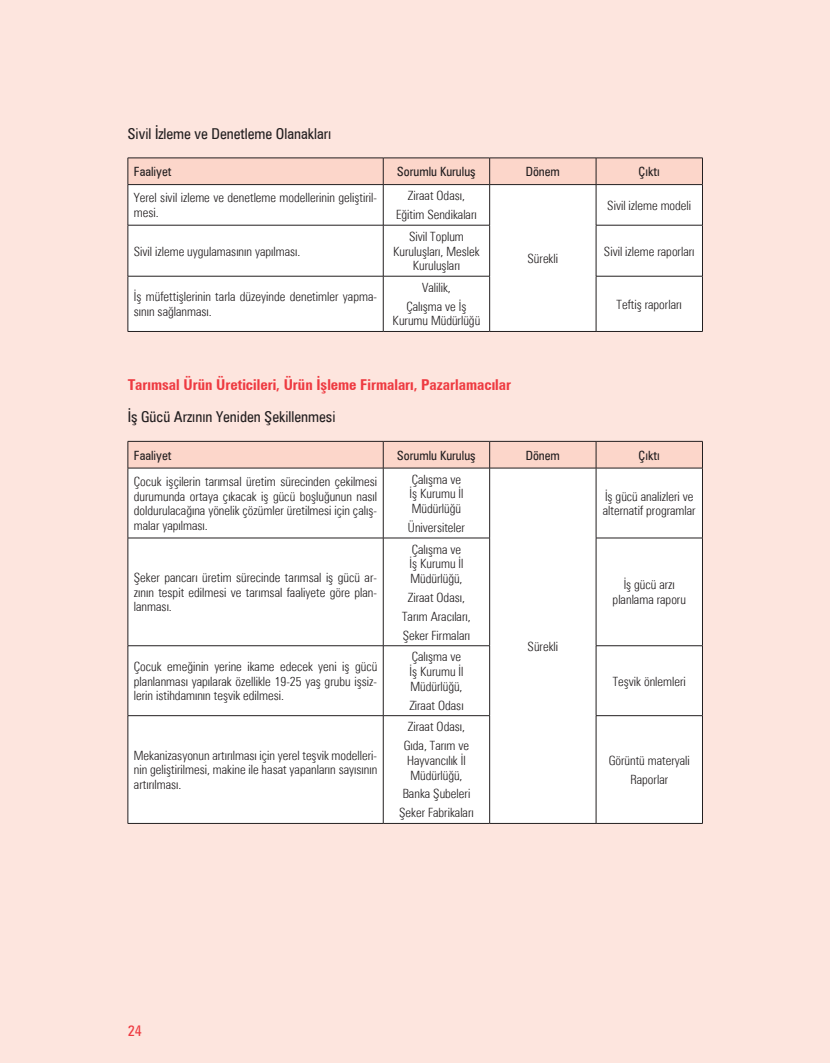
<style>
.page{position:relative;width:830px;height:1063px;background:#fff}
.page>*{position:absolute;margin:0;border:0;box-sizing:border-box;transform-origin:0 0}
.t1{font:condensed 15px "Zurich BT";color:#231f20}
.t2{font:700 condensed 15px "Zurich BT";color:#ee3a41}
.t3{font:condensed 15px "Zurich BT";color:#ee3a41}
.t4{font:300 condensed 12.75px/14.7px "Zurich BT";color:#231f20}
.t5{font:condensed 12.75px "Zurich BT";color:#231f20}
</style>
<div class="page">
<div style="left:0;top:0;width:829px;height:1063px;background:#fde5de"></div>
<div style="left:128px;top:185px;width:574px;height:146px;background:#fff"></div>
<div style="left:127px;top:158px;width:576px;height:27px;background:#fcd6ca"></div>
<hr style="left:127px;top:185px;width:1px;height:40px;background:#231f20">
<hr style="left:383px;top:185px;width:1px;height:40px;background:#231f20">
<hr style="left:489px;top:185px;width:1px;height:40px;background:#231f20">
<hr style="left:595px;top:185px;width:1px;height:40px;background:#231f20">
<hr style="left:702px;top:185px;width:1px;height:40px;background:#231f20">
<hr style="left:128px;top:225px;width:255px;height:1px;background:#231f20">
<hr style="left:127px;top:225px;width:1px;height:51px;background:#231f20">
<hr style="left:383px;top:225px;width:106px;height:1px;background:#231f20">
<hr style="left:383px;top:225px;width:1px;height:51px;background:#231f20">
<hr style="left:489px;top:225px;width:1px;height:51px;background:#231f20">
<hr style="left:595px;top:225px;width:107px;height:1px;background:#231f20">
<hr style="left:595px;top:225px;width:1px;height:51px;background:#231f20">
<hr style="left:702px;top:225px;width:1px;height:51px;background:#231f20">
<hr style="left:128px;top:276px;width:255px;height:1px;background:#231f20">
<hr style="left:127px;top:276px;width:1px;height:55px;background:#231f20">
<hr style="left:383px;top:276px;width:106px;height:1px;background:#231f20">
<hr style="left:383px;top:276px;width:1px;height:55px;background:#231f20">
<hr style="left:489px;top:276px;width:1px;height:55px;background:#231f20">
<hr style="left:595px;top:276px;width:107px;height:1px;background:#231f20">
<hr style="left:595px;top:276px;width:1px;height:55px;background:#231f20">
<hr style="left:702px;top:276px;width:1px;height:55px;background:#231f20">
<hr style="left:128px;top:331px;width:255px;height:1px;background:#231f20">
<hr style="left:383px;top:331px;width:106px;height:1px;background:#231f20">
<hr style="left:489px;top:331px;width:106px;height:1px;background:#231f20">
<hr style="left:595px;top:331px;width:107px;height:1px;background:#231f20">
<hr style="left:128px;top:184px;width:255px;height:1px;background:#231f20">
<hr style="left:383px;top:184px;width:106px;height:1px;background:#231f20">
<hr style="left:489px;top:184px;width:106px;height:1px;background:#231f20">
<hr style="left:595px;top:184px;width:107px;height:1px;background:#231f20">
<div style="left:128px;top:469px;width:574px;height:354px;background:#fff"></div>
<svg style="left:127px;top:441px;width:576px;height:27px"></svg>
<hr style="left:127px;top:468px;width:1px;height:70px;background:#231f20">
<hr style="left:383px;top:468px;width:1px;height:70px;background:#231f20">
<hr style="left:489px;top:468px;width:1px;height:70px;background:#231f20">
<hr style="left:595px;top:468px;width:1px;height:70px;background:#231f20">
<hr style="left:702px;top:468px;width:1px;height:70px;background:#231f20">
<hr style="left:128px;top:538px;width:255px;height:1px;background:#231f20">
<hr style="left:127px;top:538px;width:1px;height:108px;background:#231f20">
<hr style="left:383px;top:538px;width:106px;height:1px;background:#231f20">
<hr style="left:383px;top:538px;width:1px;height:108px;background:#231f20">
<hr style="left:489px;top:538px;width:1px;height:108px;background:#231f20">
<hr style="left:595px;top:538px;width:107px;height:1px;background:#231f20">
<hr style="left:595px;top:538px;width:1px;height:108px;background:#231f20">
<hr style="left:702px;top:538px;width:1px;height:108px;background:#231f20">
<hr style="left:128px;top:468px;width:255px;height:1px;background:#231f20">
<hr style="left:128px;top:645px;width:255px;height:1px;background:#231f20">
<hr style="left:127px;top:646px;width:1px;height:69px;background:#231f20">
<hr style="left:383px;top:645px;width:106px;height:1px;background:#231f20">
<hr style="left:383px;top:646px;width:1px;height:69px;background:#231f20">
<hr style="left:489px;top:646px;width:1px;height:69px;background:#231f20">
<hr style="left:595px;top:645px;width:107px;height:1px;background:#231f20">
<hr style="left:595px;top:646px;width:1px;height:69px;background:#231f20">
<hr style="left:702px;top:646px;width:1px;height:69px;background:#231f20">
<hr style="left:128px;top:715px;width:255px;height:1px;background:#231f20">
<hr style="left:127px;top:716px;width:1px;height:107px;background:#231f20">
<hr style="left:383px;top:715px;width:106px;height:1px;background:#231f20">
<hr style="left:383px;top:716px;width:1px;height:107px;background:#231f20">
<hr style="left:489px;top:716px;width:1px;height:107px;background:#231f20">
<hr style="left:595px;top:715px;width:107px;height:1px;background:#231f20">
<hr style="left:595px;top:716px;width:1px;height:107px;background:#231f20">
<hr style="left:702px;top:716px;width:1px;height:107px;background:#231f20">
<hr style="left:128px;top:823px;width:255px;height:1px;background:#231f20">
<hr style="left:383px;top:823px;width:106px;height:1px;background:#231f20">
<hr style="left:489px;top:823px;width:106px;height:1px;background:#231f20">
<hr style="left:595px;top:823px;width:107px;height:1px;background:#231f20">
<hr style="left:383px;top:468px;width:106px;height:1px;background:#231f20">
<hr style="left:489px;top:468px;width:106px;height:1px;background:#231f20">
<hr style="left:595px;top:468px;width:107px;height:1px;background:#231f20">
<p class="t1" style="left:128px;top:125px;width:205px">Sivil İzleme ve Denetleme Olanakları</p>
<p class="t5" style="left:134px;top:164px;width:39px">Faaliyet</p>
<p class="t5" style="left:397px;top:164px;width:80px">Sorumlu Kuruluş</p>
<p class="t5" style="left:525px;top:164px;width:36px">Dönem</p>
<p class="t5" style="left:638px;top:164px;width:23px">Çıktı</p>
<p class="t4" style="left:134px;top:190px;width:244px">Yerel sivil izleme ve denetleme modellerinin geliştiril&shy;mesi.</p>
<p class="t4" style="left:396px;top:186px;width:82px;line-height:18.9px;text-align:center">Ziraat Odası,<br>Eğitim Sendikaları</p>
<p class="t4" style="left:527px;top:251px;width:32px">Sürekli</p>
<p class="t4" style="left:607px;top:198px;width:85px">Sivil izleme modeli</p>
<p class="t4" style="left:393px;top:229px;width:88px;text-align:center">Sivil Toplum<br>Kuruluşları, Meslek<br>Kuruluşları</p>
<p class="t4" style="left:134px;top:244px;width:168px">Sivil izleme uygulamasının yapılması.</p>
<p class="t4" style="left:603px;top:244px;width:92px">Sivil izleme raporları</p>
<p class="t4" style="left:134px;top:289px;width:244px">İş müfettişlerinin tarla düzeyinde denetimler yapma&shy;sının sağlanması.</p>
<p class="t4" style="left:406px;top:278px;width:62px;line-height:18.9px;text-align:center">Valilik,<br>Çalışma ve İş</p>
<p class="t4" style="left:392px;top:313px;width:89px">Kurumu Müdürlüğü</p>
<p class="t4" style="left:616px;top:297px;width:67px">Teftiş raporları</p>
<p class="t2" style="left:128px;top:376px;width:385px">Tarımsal Ürün Üreticileri, Ürün İşleme Firmaları, Pazarlamacılar</p>
<p class="t1" style="left:128px;top:408px;width:209px">İş Gücü Arzının Yeniden Şekillenmesi</p>
<p class="t5" style="left:134px;top:447px;width:39px">Faaliyet</p>
<p class="t5" style="left:397px;top:447px;width:80px">Sorumlu Kuruluş</p>
<p class="t5" style="left:525px;top:447px;width:36px">Dönem</p>
<p class="t5" style="left:638px;top:447px;width:23px">Çıktı</p>
<p class="t4" style="left:134px;top:474px;width:245px;text-align:justify">Çocuk işçilerin tarımsal üretim sürecinden çekilmesi durumunda ortaya çıkacak iş gücü boşluğunun nasıl doldurulacağına yönelik çözümler üretilmesi için çalış&shy;malar yapılması.</p>
<p class="t4" style="left:409px;top:472px;width:55px">Çalışma ve<br>İş Kurumu İl<br>Müdürlüğü</p>
<p class="t4" style="left:602px;top:489px;width:94px">İş gücü analizleri ve alternatif programlar</p>
<p class="t4" style="left:408px;top:520px;width:59px">Üniversiteler</p>
<p class="t4" style="left:134px;top:570px;width:244px;text-align:justify">Şeker pancarı üretim sürecinde tarımsal iş gücü ar&shy;zının tespit edilmesi ve tarımsal faaliyete göre plan&shy;lanması.</p>
<p class="t4" style="left:409px;top:542px;width:55px">Çalışma ve<br>İş Kurumu İl<br>Müdürlüğü,</p>
<p class="t4" style="left:402px;top:588px;width:70px;line-height:18.9px;text-align:center">Ziraat Odası,<br>Tarım Aracıları,<br>Şeker Firmaları</p>
<p class="t4" style="left:134px;top:659px;width:245px;text-align:justify">Çocuk emeğinin yerine ikame edecek yeni iş gücü planlanması yapılarak özellikle 19-25 yaş grubu işsiz&shy;lerin istihdamının teşvik edilmesi.</p>
<p class="t4" style="left:409px;top:649px;width:55px">Çalışma ve<br>İş Kurumu İl<br>Müdürlüğü,</p>
<p class="t4" style="left:409px;top:698px;width:56px">Ziraat Odası</p>
<p class="t4" style="left:134px;top:748px;width:245px;text-align:justify">Mekanizasyonun artırılması için yerel teşvik modelleri&shy;nin geliştirilmesi, makine ile hasat yapanların sayısının artırılması.</p>
<p class="t4" style="left:403px;top:717px;width:67px;line-height:18.9px;text-align:center">Ziraat Odası,<br>Gıda, Tarım ve</p>
<p class="t4" style="left:407px;top:753px;width:60px">Hayvancılık İl<br>Müdürlüğü,</p>
<p class="t4" style="left:399px;top:784px;width:76px;line-height:18.9px">Banka Şubeleri<br>Şeker Fabrikaları</p>
<p class="t4" style="left:527px;top:639px;width:32px">Sürekli</p>
<p class="t4" style="left:612px;top:577px;width:75px;text-align:center">İş gücü arzı planlama raporu</p>
<p class="t4" style="left:612px;top:674px;width:75px">Teşvik önlemleri</p>
<p class="t4" style="left:608px;top:751px;width:83px;line-height:18.9px;text-align:center">Görüntü materyali<br>Raporlar</p>
<p class="t3" style="left:128px;top:1022px;width:16px">24</p>
</div>
